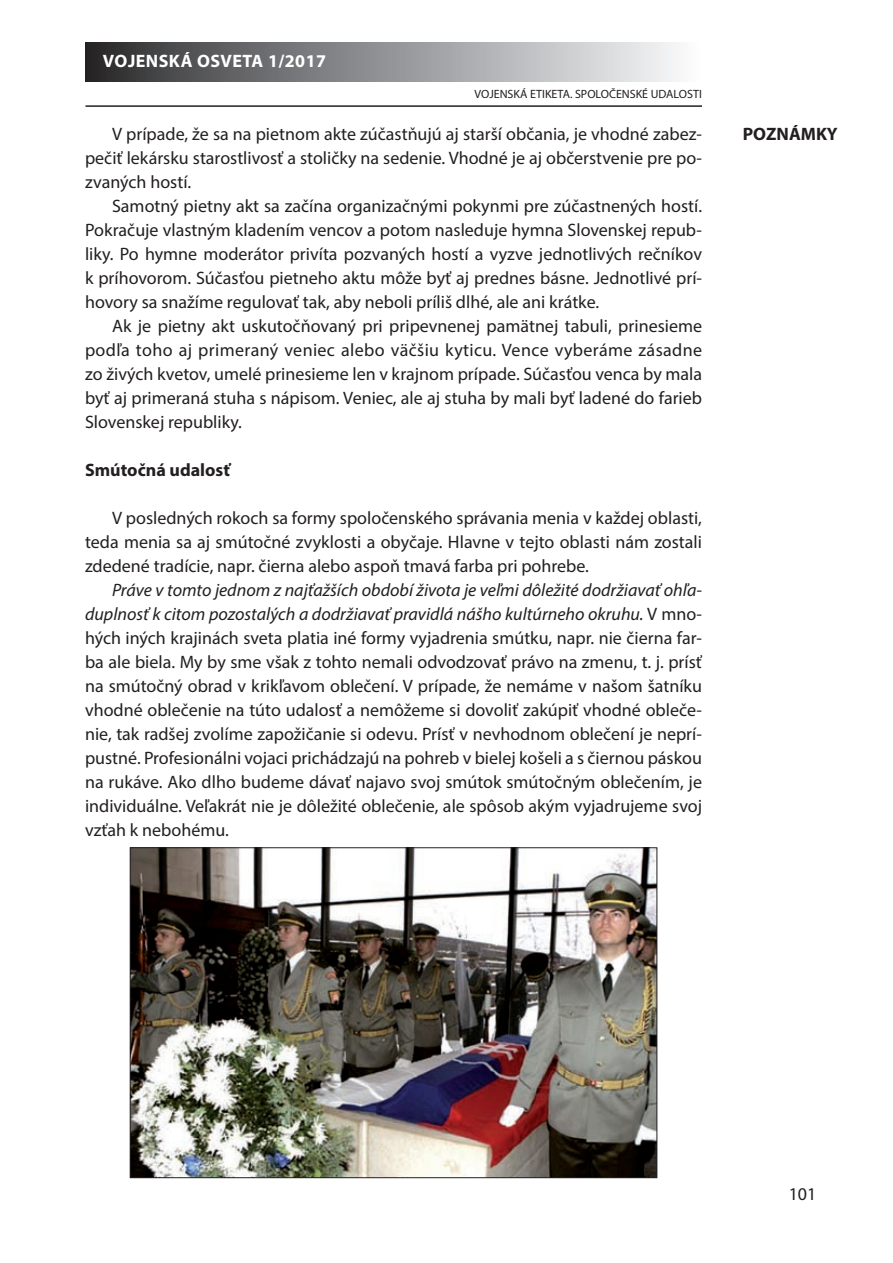
<style>
.page{position:relative;width:893px;height:1263px;background:#fff}
.page>*{position:absolute;margin:0;border:0;box-sizing:border-box;transform-origin:0 0}
.t1{font:18px/24px "Myriad Pro";color:#231f20;text-align:justify}
.t2{font:700 18px "Myriad Pro";color:#231f20}
.t3{font:700 18px "Myriad Pro";letter-spacing:.025em;color:#fff}
.t4{font:12px "Myriad Pro";color:#231f20}
.s1{font-style:italic}
</style>
<div class="page">
<img style="left:132px;top:849px;width:523px;height:327px">
<div style="left:85px;top:43px;width:617px;height:38px;background:linear-gradient(to right,#2c2d2f,#fcfdff)"></div>
<hr style="left:85px;top:105px;width:617px;height:2px;background:#231f20">
<p class="t3" style="left:103px;top:49px;width:225px">VOJENSKÁ OSVETA 1/2017</p>
<p class="t4" style="left:474px;top:87px;width:229px">VOJENSKÁ ETIKETA. SPOLOČENSKÉ UDALOSTI</p>
<p class="t1" style="left:85px;top:122px;width:618px;text-indent:27px">V prípade, že sa na pietnom akte zúčastňujú aj starší občania, je vhodné zabez&shy;pečiť lekársku starostlivosť a stoličky na sedenie. Vhodné je aj občerstvenie pre po&shy;zvaných hostí.</p>
<p class="t1" style="left:85px;top:194px;width:619px;text-indent:27px">Samotný pietny akt sa začína organizačnými pokynmi pre zúčastnených hostí.<br>Pokračuje vlastným kladením vencov a potom nasleduje hymna Slovenskej repub&shy;liky. Po hymne moderátor privíta pozvaných hostí a vyzve jednotlivých rečníkov k príhovorom. Súčasťou pietneho aktu môže byť aj prednes básne. Jednotlivé prí&shy;hovory sa snažíme regulovať tak, aby neboli príliš dlhé, ale ani krátke.</p>
<p class="t1" style="left:85px;top:314px;width:619px;text-indent:27px">Ak je pietny akt uskutočňovaný pri pripevnenej pamätnej tabuli, prinesieme podľa toho aj primeraný veniec alebo väčšiu kyticu. Vence vyberáme zásadne zo živých kvetov, umelé prinesieme len v krajnom prípade. Súčasťou venca by mala byť aj primeraná stuha s nápisom. Veniec, ale aj stuha by mali byť ladené do farieb Slovenskej republiky.</p>
<p class="t2" style="left:85px;top:458px;width:147px">Smútočná udalosť</p>
<p class="t1" style="left:85px;top:506px;width:618px;text-indent:27px">V posledných rokoch sa formy spoločenského správania menia v každej oblasti, teda menia sa aj smútočné zvyklosti a obyčaje. Hlavne v tejto oblasti nám zostali zdedené tradície, napr. čierna alebo aspoň tmavá farba pri pohrebe.</p>
<p class="t1" style="left:85px;top:578px;width:619px;text-indent:27px"><span class="s1">Práve v tomto jednom z najťažších období života je veľmi dôležité dodržiavať ohľa&shy;duplnosť k citom pozostalých a dodržiavať pravidlá nášho kultúrneho okruhu.</span> V mno&shy;hých iných krajinách sveta platia iné formy vyjadrenia smútku, napr. nie čierna far&shy;ba ale biela. My by sme však z tohto nemali odvodzovať právo na zmenu, t. j. prísť na smútočný obrad v krikľavom oblečení. V prípade, že nemáme v našom šatníku vhodné oblečenie na túto udalosť a nemôžeme si dovoliť zakúpiť vhodné obleče&shy;nie, tak radšej zvolíme zapožičanie si odevu. Prísť v nevhodnom oblečení je neprí&shy;pustné. Profesionálni vojaci prichádzajú na pohreb v bielej košeli a s čiernou páskou na rukáve. Ako dlho budeme dávať najavo svoj smútok smútočným oblečením, je individuálne. Veľakrát nie je dôležité oblečenie, ale spôsob akým vyjadrujeme svoj vzťah k nebohému.</p>
<p class="t2" style="left:743px;top:122px;width:96px">POZNÁMKY</p>
<p class="t1" style="left:789px;top:1181px;width:29px">101</p>
</div>
